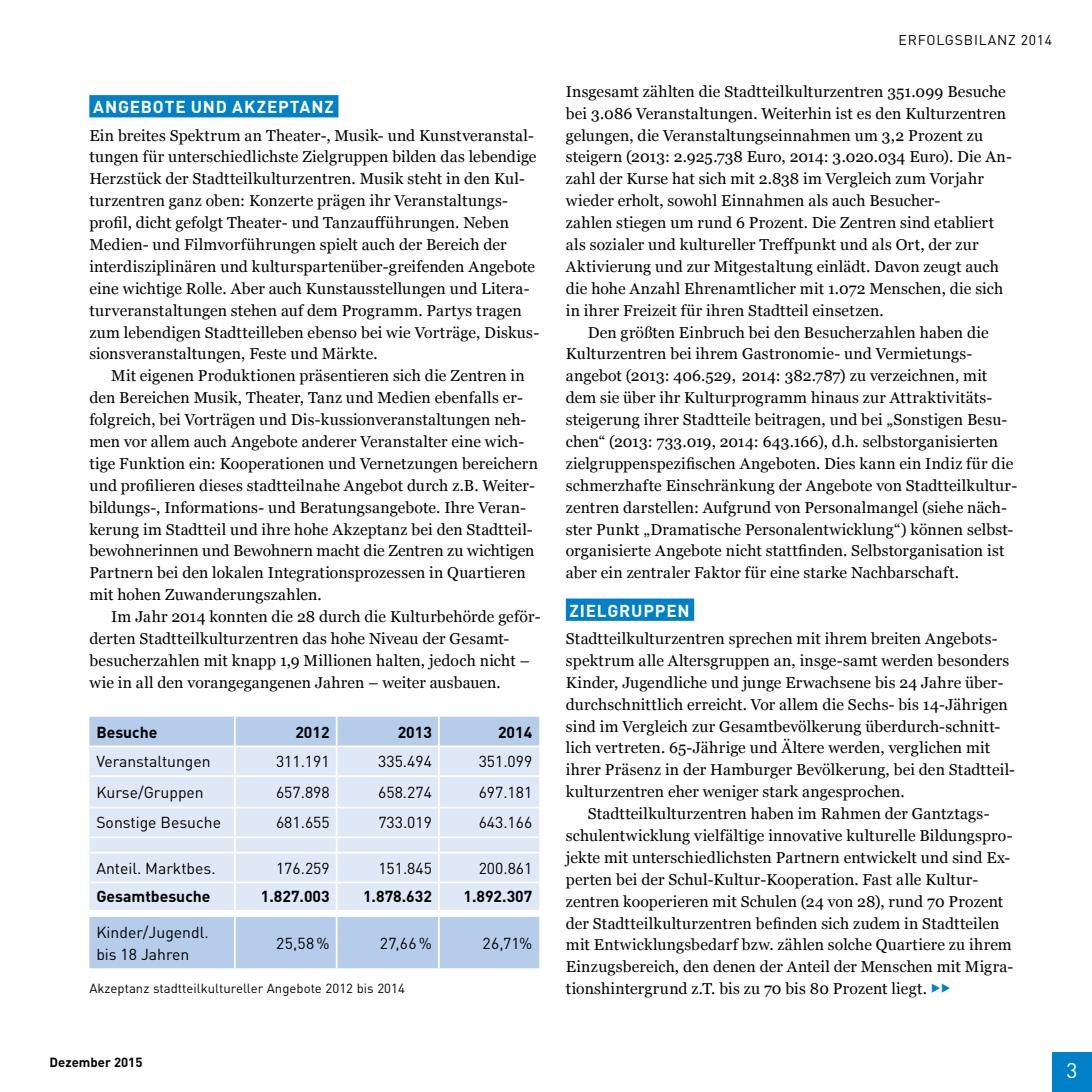
<style>
.page{position:relative;width:1092px;height:1092px;background:#fff}
.page>*{position:absolute;margin:0;border:0;box-sizing:border-box;transform-origin:0 0}
.t1{font:21px "DINOT";color:#fff}
.t2{font:700 17.15px "DINOT";letter-spacing:.045em;color:#fff}
.t3{font:15.75px/21.9px "Georgia";letter-spacing:.01em;color:#000}
.t4{font:15.75px/21.9px "DINOT";color:#000}
.t5{font:700 15.75px "DINOT";color:#000}
.t6{font:14px "DINOT";letter-spacing:.06em;color:#000}
.t7{font:13.12px "DINOT";color:#000}
.t8{font:700 13.12px "DINOT";color:#000}
</style>
<div class="page">
<div style="left:1052px;top:1052px;width:39px;height:39px;background:#0080c6"></div>
<div style="left:89px;top:95px;width:249px;height:22px;background:#0080c6"></div>
<svg style="left:89px;top:716px;width:450px;height:193px"></svg>
<hr style="left:439px;top:881px;width:100px;height:2px;background:#fff">
<hr style="left:438px;top:883px;width:2px;height:26px;background:#fff">
<div style="left:89px;top:917px;width:450px;height:51px;background:#b5cdeb"></div>
<hr style="left:234px;top:916px;width:2px;height:52px;background:#fff">
<hr style="left:336px;top:916px;width:1px;height:52px;background:#fff">
<hr style="left:438px;top:916px;width:2px;height:52px;background:#fff">
<div style="left:566px;top:598px;width:128px;height:22px;background:#0080c6"></div>
<p class="t2" style="left:93px;top:96px;width:242px">Angebote und Akzeptanz</p>
<p class="t3" style="left:89px;top:123px;width:451px">Ein breites Spektrum an Theater-, Musik- und Kunstveranstal&shy;tungen für unterschiedlichste Zielgruppen bilden das lebendige Herzstück der Stadtteilkulturzentren. Musik steht in den Kul&shy;turzentren ganz oben: Konzerte prägen ihr Veranstaltungs&shy;profil, dicht gefolgt Theater- und Tanzaufführungen. Neben Medien- und Filmvorführungen spielt auch der Bereich der interdisziplinären und kulturspartenüber-greifenden Angebote eine wichtige Rolle. Aber auch Kunstausstellungen und Litera&shy;turveranstaltungen stehen auf dem Programm. Partys tragen zum lebendigen Stadtteilleben ebenso bei wie Vorträge, Diskus&shy;sionsveranstaltungen, Feste und Märkte.</p>
<p class="t3" style="left:89px;top:364px;width:450px;text-indent:22px">Mit eigenen Produktionen präsentieren sich die Zentren in den Bereichen Musik, Theater, Tanz und Medien ebenfalls er&shy;folgreich, bei Vorträgen und Dis-kussionveranstaltungen neh&shy;men vor allem auch Angebote anderer Veranstalter eine wich&shy;tige Funktion ein: Kooperationen und Vernetzungen bereichern und profilieren dieses stadtteilnahe Angebot durch z.B. Weiter&shy;bildungs-, Informations- und Beratungsangebote. Ihre Veran&shy;kerung im Stadtteil und ihre hohe Akzeptanz bei den Stadtteil&shy;bewohnerinnen und Bewohnern macht die Zentren zu wichtigen Partnern bei den lokalen Integrationsprozessen in Quartieren mit hohen Zuwanderungszahlen.</p>
<p class="t3" style="left:89px;top:605px;width:453px;text-indent:22px">Im Jahr 2014 konnten die 28 durch die Kulturbehörde geför&shy;derten Stadtteilkulturzentren das hohe Niveau der Gesamt&shy;besucherzahlen mit knapp 1,9 Millionen halten, jedoch nicht – wie in all den vorangegangenen Jahren – weiter ausbauen.</p>
<p class="t5" style="left:96px;top:721px;width:63px">Besuche</p>
<p class="t5" style="left:295px;top:721px;width:36px">2012</p>
<p class="t5" style="left:397px;top:721px;width:36px">2013</p>
<p class="t5" style="left:498px;top:721px;width:36px">2014</p>
<p class="t4" style="left:96px;top:750px;width:116px">Veranstaltungen</p>
<p class="t4" style="left:276px;top:750px;width:55px">311.191</p>
<p class="t4" style="left:378px;top:750px;width:55px">335.494</p>
<p class="t4" style="left:478px;top:750px;width:55px">351.099</p>
<p class="t4" style="left:96px;top:781px;width:109px">Kurse/Gruppen</p>
<p class="t4" style="left:276px;top:781px;width:55px">657.898</p>
<p class="t4" style="left:378px;top:781px;width:55px">658.274</p>
<p class="t4" style="left:478px;top:781px;width:55px">697.181</p>
<p class="t4" style="left:96px;top:811px;width:126px">Sonstige Besuche</p>
<p class="t4" style="left:276px;top:811px;width:55px">681.655</p>
<p class="t4" style="left:378px;top:811px;width:55px">733.019</p>
<p class="t4" style="left:478px;top:811px;width:55px">643.166</p>
<p class="t4" style="left:96px;top:856px;width:121px">Anteil. Marktbes.</p>
<p class="t4" style="left:276px;top:856px;width:55px">176.259</p>
<p class="t4" style="left:378px;top:856px;width:55px">151.845</p>
<p class="t4" style="left:478px;top:856px;width:55px">200.861</p>
<p class="t5" style="left:96px;top:886px;width:116px">Gesamtbesuche</p>
<p class="t5" style="left:261px;top:886px;width:70px">1.827.003</p>
<p class="t5" style="left:363px;top:886px;width:70px">1.878.632</p>
<p class="t5" style="left:463px;top:886px;width:70px">1.892.307</p>
<p class="t4" style="left:96px;top:920px;width:114px">Kinder/Jugendl. bis 18 Jahren</p>
<p class="t4" style="left:276px;top:931px;width:55px">25,58%</p>
<p class="t4" style="left:380px;top:931px;width:54px">27,66%</p>
<p class="t4" style="left:482px;top:931px;width:51px">26,71%</p>
<p class="t7" style="left:89px;top:979px;width:317px">Akzeptanz stadtteilkultureller Angebote 2012 bis 2014</p>
<p class="t8" style="left:50px;top:1053px;width:94px">Dezember 2015</p>
<p class="t6" style="left:898px;top:31px;width:155px">Erfolgsbilanz 2014</p>
<p class="t3" style="left:565px;top:80px;width:447px">Insgesamt zählten die Stadtteilkulturzentren 351.099 Besuche bei 3.086 Veranstaltungen. Weiterhin ist es den Kulturzentren gelungen, die Veranstaltungseinnahmen um 3,2 Prozent zu steigern (2013: 2.925.738 Euro, 2014: 3.020.034 Euro). Die An&shy;zahl der Kurse hat sich mit 2.838 im Vergleich zum Vorjahr wieder erholt, sowohl Einnahmen als auch Besucher-<br>zahlen stiegen um rund 6 Prozent. Die Zentren sind etabliert als sozialer und kultureller Treffpunkt und als Ort, der zur Aktivierung und zur Mitgestaltung einlädt. Davon zeugt auch die hohe Anzahl Ehrenamtlicher mit 1.072 Menschen, die sich in ihrer Freizeit für ihren Stadtteil einsetzen.</p>
<p class="t3" style="left:565px;top:320px;width:453px;text-indent:22px">Den größten Einbruch bei den Besucherzahlen haben die Kulturzentren bei ihrem Gastronomie- und Vermietungs&shy;angebot (2013: 406.529, 2014: 382.787) zu verzeichnen, mit dem sie über ihr Kulturprogramm hinaus zur Attraktivitäts&shy;steigerung ihrer Stadtteile beitragen, und bei „Sonstigen Besu&shy;chen“ (2013: 733.019, 2014: 643.166), d.h. selbstorganisierten zielgruppenspezifischen Angeboten. Dies kann ein Indiz für die schmerzhafte Einschränkung der Angebote von Stadtteilkultur&shy;zentren darstellen: Aufgrund von Personalmangel (siehe näch&shy;ster Punkt „Dramatische Personalentwicklung“) können selbst&shy;organisierte Angebote nicht stattfinden. Selbstorganisation ist aber ein zentraler Faktor für eine starke Nachbarschaft.</p>
<p class="t2" style="left:569px;top:599px;width:121px">Zielgruppen</p>
<p class="t3" style="left:566px;top:627px;width:433px">Stadtteilkulturzentren sprechen mit ihrem breiten Angebots-</p>
<p class="t3" style="left:566px;top:648px;width:445px">spektrum alle Altersgruppen an, insge-samt werden besonders</p>
<p class="t3" style="left:566px;top:670px;width:439px">Kinder, Jugendliche und junge Erwachsene bis 24 Jahre über-</p>
<p class="t3" style="left:566px;top:692px;width:443px">durchschnittlich erreicht. Vor allem die Sechs- bis 14-Jährigen</p>
<p class="t3" style="left:566px;top:714px;width:436px">sind im Vergleich zur Gesamtbevölkerung überdurch-schnitt-</p>
<p class="t3" style="left:565px;top:736px;width:426px">lich vertreten. 65-Jährige und Ältere werden, verglichen mit</p>
<p class="t3" style="left:565px;top:758px;width:451px">ihrer Präsenz in der Hamburger Bevölkerung, bei den Stadtteil-</p>
<p class="t3" style="left:565px;top:780px;width:340px">kulturzentren eher weniger stark angesprochen.</p>
<p class="t3" style="left:587px;top:802px;width:403px">Stadtteilkulturzentren haben im Rahmen der Gantztags-</p>
<p class="t3" style="left:565px;top:823px;width:448px">schulentwicklung vielfältige innovative kulturelle Bildungspro-</p>
<p class="t3" style="left:565px;top:845px;width:446px">jekte mit unterschiedlichsten Partnern entwickelt und sind Ex-</p>
<p class="t3" style="left:565px;top:867px;width:412px">perten bei der Schul-Kultur-Kooperation. Fast alle Kultur-</p>
<p class="t3" style="left:565px;top:889px;width:439px">zentren kooperieren mit Schulen (24 von 28), rund 70 Prozent</p>
<p class="t3" style="left:565px;top:911px;width:435px">der Stadtteilkulturzentren befinden sich zudem in Stadtteilen</p>
<p class="t3" style="left:565px;top:933px;width:447px">mit Entwicklungsbedarf bzw. zählen solche Quartiere zu ihrem</p>
<p class="t3" style="left:565px;top:955px;width:449px">Einzugsbereich, den denen der Anteil der Menschen mit Migra-</p>
<p class="t3" style="left:565px;top:977px;width:386px">tionshintergrund z.T. bis zu 70 bis 80 Prozent liegt. <sup>◆◆</sup></p>
<h1 class="t1" style="left:1066px;top:1057px;width:12px">3</h1>
</div>
